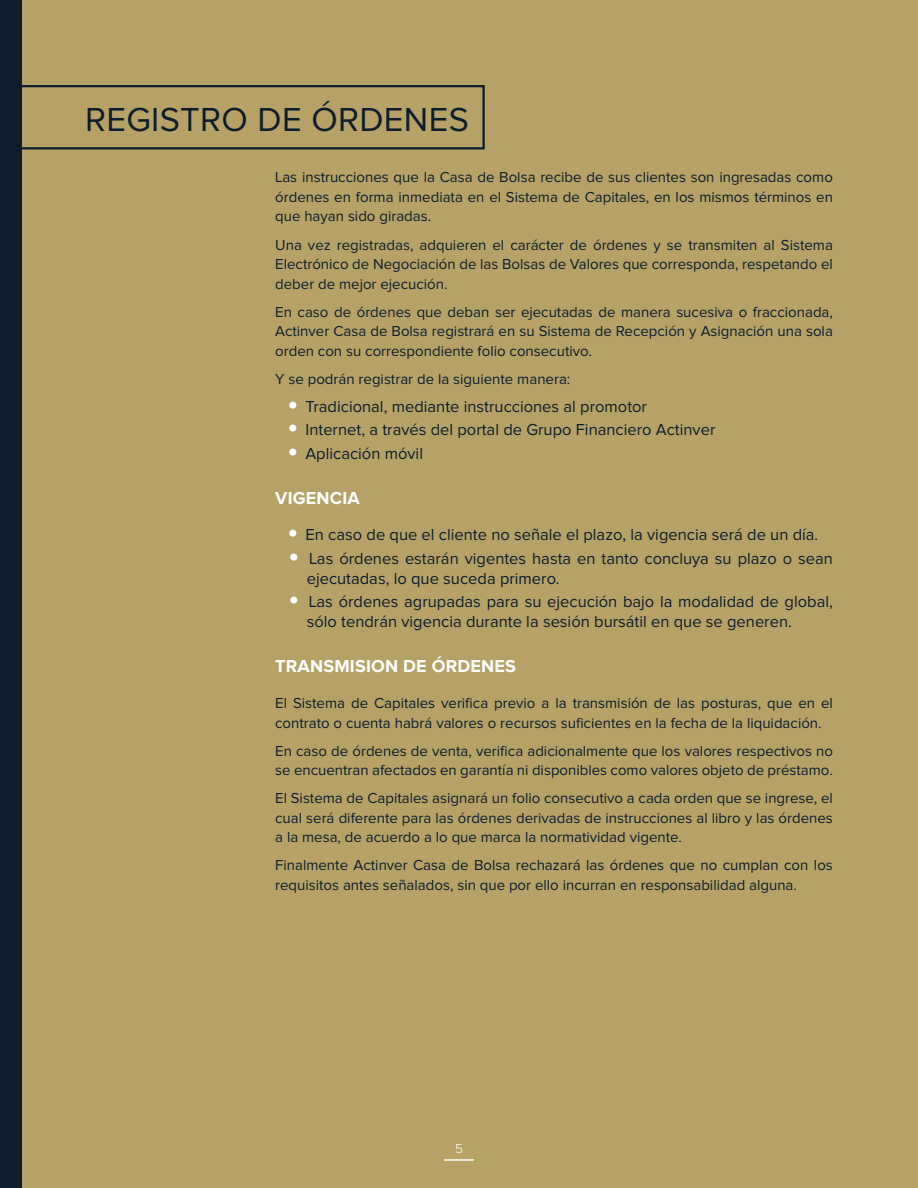
<style>
.page{position:relative;width:918px;height:1188px;background:#b6a267}
.page>*{position:absolute;margin:0;border:0;box-sizing:border-box;transform-origin:0 0}
.t1{font:34.5px "Proxima Nova";letter-spacing:.01em;color:#0d1d2c}
.t2{font:700 18px "Proxima Nova";letter-spacing:.01em;color:#fff}
.t3{font:16.5px/19.5px "Proxima Nova";color:#0d1d2c}
.t4{font:15px/19.5px "Proxima Nova";color:#0d1d2c;text-align:justify}
.t5{font:300 13.5px "Proxima Nova";color:#fff}
.s1{font-family:"Proxima Nova Extrabld";font-size:28.5px;color:#fff}
</style>
<div class="page">
<svg style="left:21px;top:85px;width:464px;height:64px"></svg>
<div style="left:0;top:0;width:21px;height:1188px;background:#0d1d2c"></div>
<hr style="left:444px;top:1159px;width:30px;height:2px;background:#fff">
<h1 class="t1" style="left:85px;top:104px;width:385px">REGISTRO DE ÓRDENES</h1>
<p class="t4" style="left:275px;top:168px;width:559px">Las instrucciones que la Casa de Bolsa recibe de sus clientes son ingresadas como órdenes en forma inmediata en el Sistema de Capitales, en los mismos términos en que hayan sido giradas.</p>
<p class="t4" style="left:275px;top:235px;width:559px">Una vez registradas, adquieren el carácter de órdenes y se transmiten al Sistema Electrónico de Negociación de las Bolsas de Valores que corresponda, respetando el deber de mejor ejecución.</p>
<p class="t4" style="left:275px;top:302px;width:559px">En caso de órdenes que deban ser ejecutadas de manera sucesiva o fraccionada, Actinver Casa de Bolsa registrará en su Sistema de Recepción y Asignación una sola orden con su correspondiente folio consecutivo.</p>
<p class="t4" style="left:275px;top:369px;width:297px">Y se podrán registrar de la siguiente manera:</p>
<p class="t3" style="left:288px;top:397px;width:361px"><span class="s1">•</span> Tradicional, mediante instrucciones al promotor</p>
<p class="t3" style="left:288px;top:421px;width:429px"><span class="s1">•</span> Internet, a través del portal de Grupo Financiero Actinver</p>
<p class="t3" style="left:288px;top:444px;width:137px"><span class="s1">•</span> Aplicación móvil</p>
<p class="t2" style="left:275px;top:490px;width:86px">VIGENCIA</p>
<p class="t3" style="left:288px;top:526px;width:532px"><span class="s1">•</span> En caso de que el cliente no señale el plazo, la vigencia será de un día.</p>
<p class="t3" style="left:307px;top:549px;width:528px;text-indent:-18px"><span class="s1">•</span> Las órdenes estarán vigentes hasta en tanto concluya su plazo o sean ejecutadas, lo que suceda primero.</p>
<p class="t3" style="left:307px;top:593px;width:528px;text-indent:-18px"><span class="s1">•</span> Las órdenes agrupadas para su ejecución bajo la modalidad de global, sólo tendrán vigencia durante la sesión bursátil en que se generen.</p>
<p class="t2" style="left:275px;top:657px;width:242px">TRANSMISION DE ÓRDENES</p>
<p class="t4" style="left:275px;top:694px;width:559px">El Sistema de Capitales verifica previo a la transmisión de las posturas, que en el contrato o cuenta habrá valores o recursos suficientes en la fecha de la liquidación.</p>
<p class="t4" style="left:275px;top:741px;width:559px">En caso de órdenes de venta, verifica adicionalmente que los valores respectivos no se encuentran afectados en garantía ni disponibles como valores objeto de préstamo.</p>
<p class="t4" style="left:275px;top:789px;width:559px">El Sistema de Capitales asignará un folio consecutivo a cada orden que se ingrese, el cual será diferente para las órdenes derivadas de instrucciones al libro y las órdenes a la mesa, de acuerdo a lo que marca la normatividad vigente.</p>
<p class="t4" style="left:275px;top:856px;width:559px">Finalmente Actinver Casa de Bolsa rechazará las órdenes que no cumplan con los requisitos antes señalados, sin que por ello incurran en responsabilidad alguna.</p>
<p class="t5" style="left:455px;top:1142px;width:9px">5</p>
</div>
